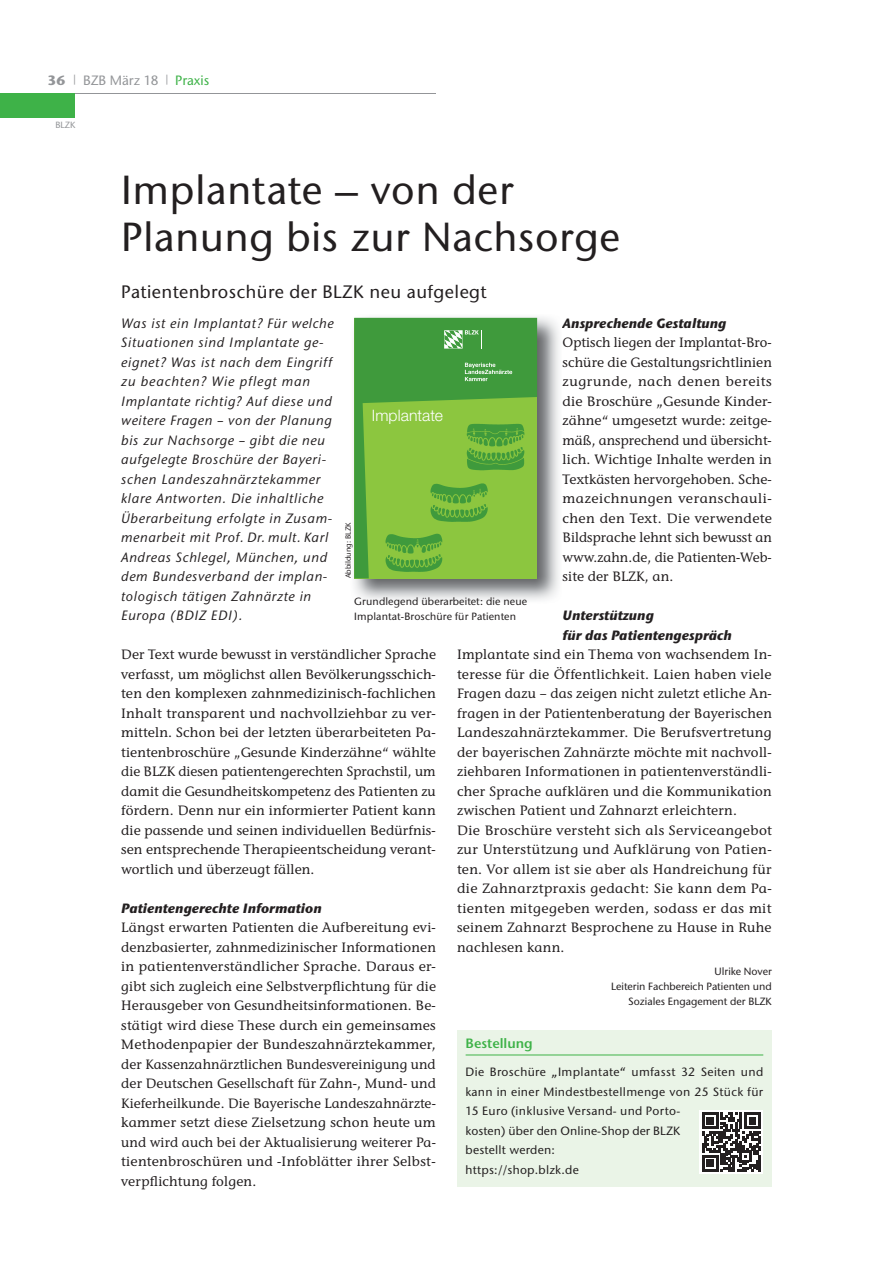
<style>
.page{position:relative;width:893px;height:1263px;background:#fff}
.page>*{position:absolute;margin:0;border:0;box-sizing:border-box;transform-origin:0 0}
.t1{font:500 40.5px/46.5px "Stone Sans ITC Std";letter-spacing:.015em;color:#231f20}
.t2{font:500 18px "Stone Sans ITC Std";letter-spacing:.025em;color:#231f20}
.t3{font:300 15.75px "Helvetica Neue";letter-spacing:.005em;color:#fff}
.t4{font:500 13.5px/19.5px "Stone Inf ITC Std";letter-spacing:.02em;color:#231f20;text-align:justify}
.t5{font:italic 500 13.5px/19.5px "Stone Sans ITC Std";letter-spacing:.045em;color:#231f20}
.t6{font:italic 700 13.5px/19.5px "Stone Sans ITC Std";color:#231f20}
.t7{font:600 13.5px "Stone Sans ITC Pro";color:#3eb248}
.t8{font:500 13.5px "Stone Sans ITC Std";color:#939598}
.t9{font:500 13.5px "Stone Sans ITC Std";color:#3eb248}
.t10{font:700 13.5px "Stone Sans ITC Std";color:#939598}
.t11{font:500 12px/19.5px "Stone Sans ITC Std";letter-spacing:.03em;color:#231f20}
.t12{font:500 10.5px/15px "Stone Sans ITC Std";color:#231f20;text-align:right}
.t13{font:500 9px "Stone Sans ITC Std";color:#939598}
.t14{font:500 7.5px "Stone Sans ITC Std";color:#231f20}
</style>
<div class="page">
<div style="left:457px;top:1030px;width:315px;height:156px;background:#eaf4e7"></div>
<hr style="left:466px;top:1055px;width:297px;height:1px;background:#3eb248">
<img style="left:354px;top:317px;width:205px;height:283px">
<svg style="left:354px;top:318px;width:183px;height:260px;background:#6ab23d"></svg>
<svg style="left:444px;top:330px;width:38px;height:19px"></svg>
<svg style="left:465px;top:363px;width:47px;height:18px"></svg>
<img style="left:382px;top:523px;width:67px;height:55px">
<img style="left:426px;top:474px;width:67px;height:59px">
<img style="left:462px;top:419px;width:64px;height:58px">
<svg style="left:699px;top:1110px;width:64px;height:64px"></svg>
<svg style="left:702px;top:1113px;width:59px;height:58px;background:#6d6b6b"></svg>
<hr style="left:758px;top:1155px;width:3px;height:16px;background:#231f20">
<hr style="left:0;top:94px;width:436px;height:1px;background:#939598">
<div style="left:0;top:94px;width:75px;height:24px;background:#3eb248"></div>
<p class="t10" style="left:47px;top:75px;width:20px">36</p>
<p class="t9" style="left:166px;top:75px;width:45px"><sup>|</sup> Praxis</p>
<p class="t13" style="left:55px;top:121px;width:22px">BLZK</p>
<p class="t8" style="left:74px;top:75px;width:87px"><sup>|</sup> BZB März 18</p>
<h1 class="t1" style="left:121px;top:171px;width:501px">Implantate – von der<br>Planung bis zur Nachsorge</h1>
<h2 class="t2" style="left:121px;top:285px;width:367px">Patientenbroschüre der BLZK neu aufgelegt</h2>
<p class="t5" style="left:121px;top:315px;width:214px">Was ist ein Implantat? Für welche<br>Situationen sind Implantate ge&shy;eignet? Was ist nach dem Eingriff zu beachten? Wie pflegt man<br>Implantate richtig? Auf diese und weitere Fragen – von der Planung bis zur Nachsorge – gibt die neu aufgelegte Broschüre der Bayeri&shy;schen Landeszahnärztekammer klare Antworten. Die inhaltliche<br>Überarbeitung erfolgte in Zusam&shy;menarbeit mit Prof. Dr. mult. Karl<br>Andreas Schlegel, München, und dem Bundesverband der implan&shy;tologisch tätigen Zahnärzte in<br>Europa (BDIZ EDI).</p>
<p class="t4" style="left:121px;top:646px;width:316px">Der Text wurde bewusst in verständlicher Sprache verfasst, um möglichst allen Bevölkerungsschich&shy;ten den komplexen zahnmedizinisch-fachlichen Inhalt transparent und nachvollziehbar zu ver&shy;mitteln. Schon bei der letzten überarbeiteten Pa&shy;tientenbroschüre „Gesunde Kinderzähne“ wählte die BLZK diesen patientengerechten Sprachstil, um damit die Gesundheitskompetenz des Patienten zu fördern. Denn nur ein informierter Patient kann die passende und seinen individuellen Bedürfnis&shy;sen entsprechende Therapieentscheidung verant&shy;wortlich und überzeugt fällen.</p>
<p class="t6" style="left:121px;top:900px;width:202px">Patientengerechte Information</p>
<p class="t4" style="left:121px;top:919px;width:316px">Längst erwarten Patienten die Aufbereitung evi&shy;denzbasierter, zahnmedizinischer Informationen in patientenverständlicher Sprache. Daraus er&shy;gibt sich zugleich eine Selbstverpflichtung für die Herausgeber von Gesundheitsinformationen. Be&shy;stätigt wird diese These durch ein gemeinsames Methodenpapier der Bundeszahnärztekammer, der Kassenzahnärztlichen Bundesvereinigung und der Deutschen Gesellschaft für Zahn-, Mund- und Kieferheilkunde. Die Bayerische Landeszahnärzte&shy;kammer setzt diese Zielsetzung schon heute um und wird auch bei der Aktualisierung weiterer Pa&shy;tientenbroschüren und -Infoblätter ihrer Selbst&shy;verpflichtung folgen.</p>
<p class="t6" style="left:563px;top:315px;width:165px">Ansprechende Gestaltung</p>
<p class="t4" style="left:563px;top:334px;width:211px">Optisch liegen der Implantat-Bro&shy;schüre die Gestaltungsrichtlinien zugrunde, nach denen bereits die Broschüre „Gesunde Kinder&shy;zähne“ umgesetzt wurde: zeitge&shy;mäß, ansprechend und übersicht&shy;lich. Wichtige Inhalte werden in Textkästen hervorgehoben. Sche&shy;mazeichnungen veranschauli&shy;chen den Text. Die verwendete Bildsprache lehnt sich bewusst an www.zahn.de, die Patienten-Web&shy;site der BLZK, an.</p>
<p class="t6" style="left:563px;top:607px;width:171px">Unterstützung<br>für das Patientengespräch</p>
<p class="t4" style="left:457px;top:646px;width:316px;text-align:left">Implantate sind ein Thema von wachsendem In&shy;teresse für die Öffentlichkeit. Laien haben viele Fragen dazu – das zeigen nicht zuletzt etliche An&shy;fragen in der Patientenberatung der Bayerischen Landeszahnärztekammer. Die Berufsvertretung der bayerischen Zahnärzte möchte mit nachvoll&shy;ziehbaren Informationen in patientenverständli&shy;cher Sprache aufklären und die Kommunikation zwischen Patient und Zahnarzt erleichtern.<br>Die Broschüre versteht sich als Serviceangebot zur Unterstützung und Aufklärung von Patien&shy;ten. Vor allem ist sie aber als Handreichung für die Zahnarztpraxis gedacht: Sie kann dem Pa&shy;tienten mitgegeben werden, sodass er das mit seinem Zahnarzt Besprochene zu Hause in Ruhe nachlesen kann.</p>
<p class="t12" style="left:611px;top:964px;width:162px">Ulrike Nover<br>Leiterin Fachbereich Patienten und<br>Soziales Engagement der BLZK</p>
<p class="t7" style="left:466px;top:1038px;width:69px">Bestellung</p>
<p class="t11" style="left:466px;top:1063px;width:299px">Die Broschüre „Implantate“ umfasst 32 Seiten und kann in einer Mindestbestellmenge von 25 Stück für 15 Euro (inklusive Versand- und Porto-<br>kosten) über den Online-Shop der BLZK<br>bestellt werden:<br>https://shop.blzk.de</p>
<p class="t3" style="left:372px;top:410px;width:73px">Implantate</p>
<p class="t14" style="left:345px;top:578px;width:58px;rotate:-90deg">Abbildung: BLZK</p>
<p class="t12" style="left:354px;top:595px;width:174px;text-align:left">Grundlegend überarbeitet: die neue<br>Implantat-Broschüre für Patienten</p>
</div>
